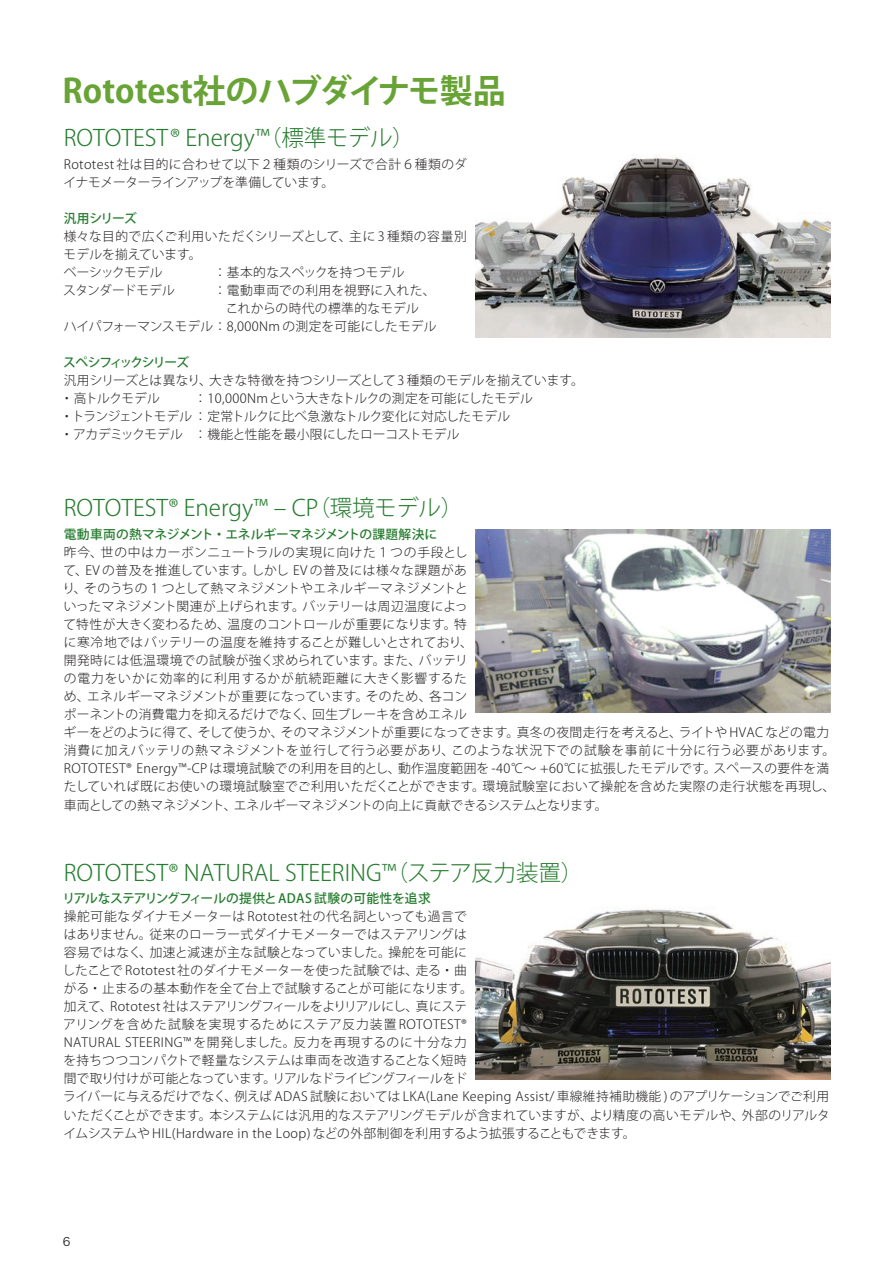
<style>
.page{position:relative;width:893px;height:1263px;background:#fff}
.page>*{position:absolute;margin:0;border:0;box-sizing:border-box;transform-origin:0 0}
.t1{font:700 33px "Koz Go Pr 6 N";color:#68a335}
.t2{font:300 22.5px "Koz Go Pr 6 N";color:#257c2e}
.t3{font:300 12.75px/18px "Koz Go Pr 6 N";letter-spacing:.02em;color:#231f20}
.t4{font:300 12.75px/18px "Koz Go Pr 6 N";color:#231f20}
.t5{font:300 12.75px/18px "Koz Go Pr 6 N";letter-spacing:-.01em;color:#231f20}
.t6{font:500 12.75px "Koz Go Pr 6 N";letter-spacing:-.02em;color:#257c2e}
.t7{font:500 12.75px "Koz Go Pr 6 N";letter-spacing:.01em;color:#257c2e}
.t8{font:500 12.75px "Koz Go Pr 6 N";letter-spacing:-.105em;color:#257c2e}
.t9{font:300 12.75px "Koz Go Pr 6 N";letter-spacing:-.025em;color:#231f20}
.t10{font:11.7px "Hira Kaku Std W3";color:#231f20}
</style>
<div class="page">
<img style="left:475px;top:155px;width:355px;height:182px">
<img style="left:475px;top:530px;width:355px;height:182px">
<img style="left:475px;top:909px;width:355px;height:171px">
<h1 class="t1" style="left:63px;top:72px;width:445px">Rototest社のハブダイナモ製品</h1>
<h2 class="t2" style="left:64px;top:125px;width:352px">ROTOTEST ® Energy™（標準モデル）</h2>
<p class="t3" style="left:64px;top:155px;width:405px">Rototest 社は目的に合わせて以下２種類のシリーズで合計６種類のダイナモメーターラインアップを準備しています。</p>
<p class="t6" style="left:64px;top:211px;width:75px">汎用シリーズ</p>
<p class="t4" style="left:64px;top:227px;width:405px">様々な目的で広くご利用いただくシリーズとして、主に 3 種類の容量別モデルを揃えています。<br>ベーシックモデル</p>
<p class="t3" style="left:214px;top:263px;width:192px">：基本的なスペックを持つモデル</p>
<p class="t9" style="left:63px;top:283px;width:113px">スタンダードモデル</p>
<p class="t3" style="left:214px;top:281px;width:223px">：電動車両での利用を視野に入れた、</p>
<p class="t3" style="left:226px;top:299px;width:195px">これからの時代の標準的なモデル</p>
<p class="t3" style="left:64px;top:317px;width:374px">ハイパフォーマンスモデル ：8,000Nm の測定を可能にしたモデル</p>
<p class="t8" style="left:63px;top:355px;width:128px">スペシフィックシリーズ</p>
<p class="t5" style="left:61px;top:371px;width:525px">汎用シリーズとは異なり、大きな特徴を持つシリーズとして 3 種類のモデルを揃えています。・高トルクモデル</p>
<p class="t4" style="left:61px;top:389px;width:474px;text-indent:134px">：10,000Nmという大きなトルクの測定を可能にしたモデル・トランジェントモデル ：定常トルクに比べ急激なトルク変化に対応したモデル<br>・アカデミックモデル ：機能と性能を最小限にしたローコストモデル</p>
<h2 class="t2" style="left:64px;top:496px;width:401px">ROTOTEST® Energy™ ‒ CP（環境モデル）</h2>
<p class="t6" style="left:64px;top:527px;width:375px">電動車両の熱マネジメント・エネルギーマネジメントの課題解決に</p>
<p class="t3" style="left:62px;top:544px;width:774px">昨今、世の中はカーボンニュートラルの実現に向けた１つの手段とし<br>て、EV の普及を推進しています。しかし EV の普及には様々な課題があ<br>り、そのうちの１つとして熱マネジメントやエネルギーマネジメントと<br>いったマネジメント関連が上げられます。バッテリーは周辺温度によっ<br>て特性が大きく変わるため、温度のコントロールが重要になります。特<br>に寒冷地ではバッテリーの温度を維持することが難しいとされており、<br>開発時には低温環境での試験が強く求められています。また、バッテリ<br>の電力をいかに効率的に利用するかが航続距離に大きく影響するた<br>め、エネルギーマネジメントが重要になっています。そのため、各コン<br>ポーネントの消費電力を抑えるだけでなく、回生ブレーキを含めエネル<br>ギーをどのように得て、そして使うか、そのマネジメントが重要になってきます。真冬の夜間走行を考えると、ライトや HVAC などの電力消費に加えバッテリの熱マネジメントを並行して行う必要があり、このような状況下での試験を事前に十分に行う必要があります。ROTOTEST® Energy™-CP は環境試験での利用を目的とし、動作温度範囲を -40℃～ +60℃に拡張したモデルです。スペースの要件を満たしていれば既にお使いの環境試験室でご利用いただくことができます。環境試験室において操舵を含めた実際の走行状態を再現し、車両としての熱マネジメント、エネルギーマネジメントの向上に貢献できるシステムとなります。</p>
<h2 class="t2" style="left:64px;top:859px;width:521px">ROTOTEST® NATURAL STEERING™（ステア反力装置）</h2>
<p class="t7" style="left:62px;top:891px;width:370px">リアルなステアリングフィールの提供とADAS 試験の可能性を追求</p>
<p class="t3" style="left:63px;top:908px;width:769px">操舵可能なダイナモメーターは Rototest社の代名詞といっても過言で<br>はありません。従来のローラー式ダイナモメーターではステアリングは<br>容易ではなく、加速と減速が主な試験となっていました。操舵を可能に<br>したことで Rototest 社のダイナモメーターを使った試験では、走る・曲<br>がる・止まるの基本動作を全て台上で試験することが可能になります。<br>加えて、Rototest 社はステアリングフィールをよりリアルにし、真にステ<br>アリングを含めた試験を実現するためにステア反力装置 ROTOTEST®<br>NATURAL STEERING™ を開発しました。反力を再現するのに十分な力<br>を持ちつつコンパクトで軽量なシステムは車両を改造することなく短時<br>間で取り付けが可能となっています。リアルなドライビングフィールをド<br>ライバーに与えるだけでなく、例えば ADAS 試験においては LKA(Lane Keeping Assist/ 車線維持補助機能 ) のアプリケーションでご利用いただくことができます。本システムには汎用的なステアリングモデルが含まれていますが、より精度の高いモデルや、外部のリアルタイムシステムや HIL(Hardware in the Loop) などの外部制御を利用するよう拡張することもできます。</p>
<p class="t10" style="left:63px;top:1232px;width:9px">6</p>
</div>
